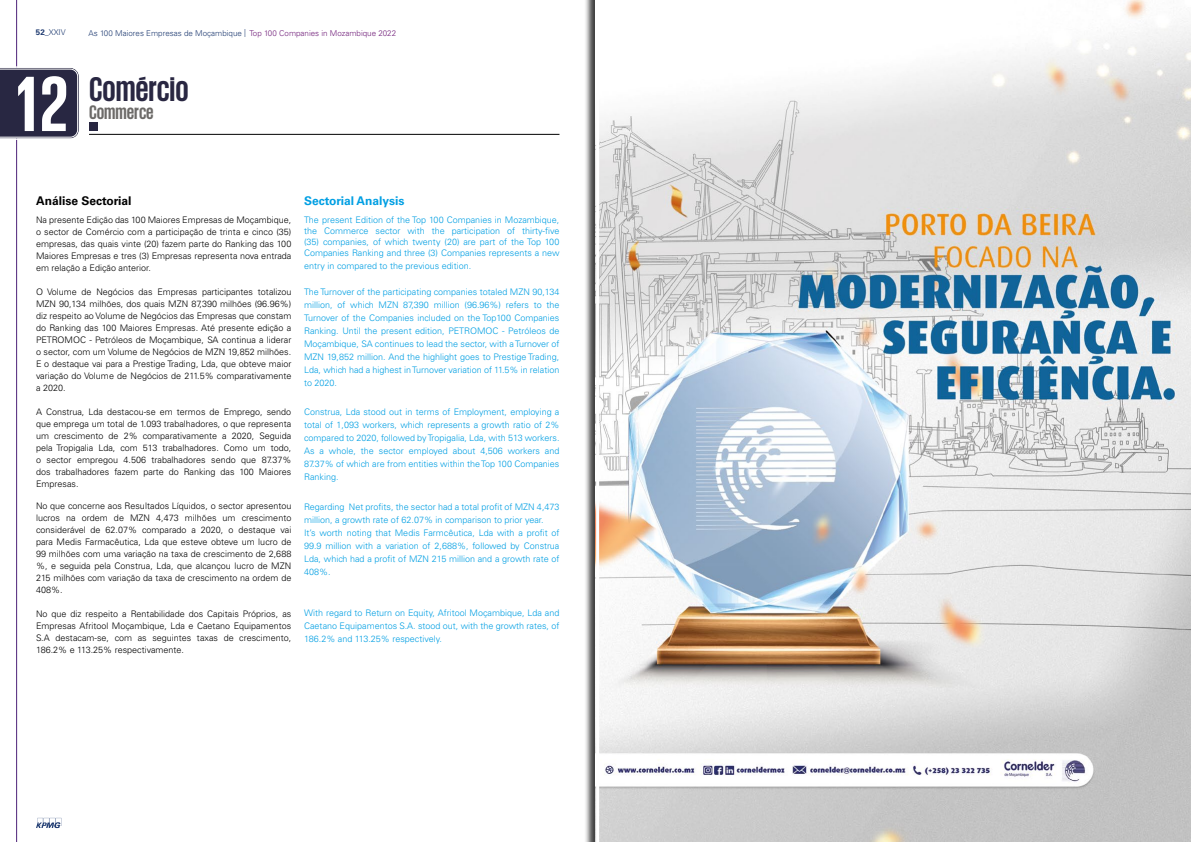
<style>
.page{position:relative;width:1191px;height:842px;background:#fff}
.page>*{position:absolute;margin:0;border:0;box-sizing:border-box;transform-origin:0 0}
.t1{font:700 80px "KPMG";color:#fff}
.t2{font:700 35px "KPMG";color:#292742}
.t3{font:700 20px "KPMG";color:#6c6a68}
.t4{font:700 12px "Univers LT Std";color:#009fe3}
.t5{font:700 12px "Univers LT Std";color:#000}
.t6{font:300 9px/12px "Univers LT Std";color:#000;text-align:justify}
.t7{font:300 9px/13px "Univers LT Std";color:#009fe3;text-align:justify}
.t8{font:300 8px "Univers LT Std";color:#1f3b71}
.s1{font-weight:700}
.s2{color:#72217b}
.s3{color:#282742}
</style>
<div class="page">
<svg style="left:36px;top:818px;width:25px;height:10px"></svg>
<hr style="left:89px;top:134px;width:470px;height:1px;background:#000">
<hr style="left:16px;top:0;width:1px;height:842px;background:#4e2379">
<svg style="left:0;top:66px;width:79px;height:74px;background:#3c3b54"></svg>
<img style="left:599px;top:0;width:592px;height:842px">
<p class="t8" style="left:36px;top:27px;width:31px"><span class="s1">52</span>_XXIV</p>
<p class="t8" style="left:89px;top:28px;width:309px">As 100 Maiores Empresas de Moçambique | <span class="s2">Top 100 Companies in Mozambique 2022</span></p>
<h1 class="t1" style="left:16px;top:64px;width:86px">12 <span class="s3">.</span></h1>
<h2 class="t2" style="left:89px;top:71px;width:101px">Comércio</h2>
<h3 class="t3" style="left:89px;top:102px;width:66px">Commerce</h3>
<h3 class="t5" style="left:36px;top:193px;width:97px">Análise Sectorial</h3>
<h3 class="t4" style="left:304px;top:193px;width:102px">Sectorial Analysis</h3>
<p class="t7" style="left:304px;top:214px;width:257px;line-height:11px">The present Edition of the Top 100 Companies in Mozambique, the Commerce sector with the participation of thirty-five (35) companies, of which twenty (20) are part of the Top 100<br>Companies Ranking and three (3) Companies represents a new</p>
<p class="t7" style="left:304px;top:259px;width:169px">entry in compared to the previous edition.</p>
<p class="t7" style="left:304px;top:285px;width:257px">The Turnover of the participating companies totaled MZN 90,134 million, of which MZN 87,390 million (96.96%) refers to the Turnover of the Companies included on the Top100 Companies Ranking. Until the present edition, PETROMOC - Petróleos de Moçambique, SA continues to lead the sector, with a Turnover of MZN 19,852 million. And the highlight goes to Prestige Trading, Lda, which had a highest in Turnover variation of 11.5% in relation to 2020.</p>
<p class="t7" style="left:304px;top:405px;width:257px">Construa, Lda stood out in terms of Employment, employing a total of 1,093 workers, which represents a growth ratio of 2% compared to 2020, followed by Tropigalia, Lda, with 513 workers.<br>As a whole, the sector employed about 4,506 workers and 87.37% of which are from entities within the Top 100 Companies Ranking.</p>
<p class="t7" style="left:304px;top:500px;width:257px;text-align:left">Regarding Net profits, the sector had a total profit of MZN 4,473 million, a growth rate of 62.07% in comparison to prior year.<br>It’s worth noting that Medis Farmcêutica, Lda with a profit of 99.9 million with a variation of 2,688%, followed by Construa Lda, which had a profit of MZN 215 million and a growth rate of 408%.</p>
<p class="t7" style="left:304px;top:606px;width:257px">With regard to Return on Equity, Afritool Moçambique, Lda and Caetano Equipamentos S.A. stood out, with the growth rates, of 186.2% and 113.25% respectively.</p>
<p class="t6" style="left:36px;top:213px;width:257px">Na presente Edição das 100 Maiores Empresas de Moçambique, o sector de Comércio com a participação de trinta e cinco (35) empresas, das quais vinte (20) fazem parte do Ranking das 100<br>Maiores Empresas e tres (3) Empresas representa nova entrada em relação a Edição anterior.</p>
<p class="t6" style="left:36px;top:285px;width:257px">O Volume de Negócios das Empresas participantes totalizou MZN 90,134 milhões, dos quais MZN 87,390 milhões (96.96%) diz respeito ao Volume de Negócios das Empresas que constam do Ranking das 100 Maiores Empresas. Até presente edição a PETROMOC - Petróleos de Moçambique, SA continua a liderar o sector, com um Volume de Negócios de MZN 19,852 milhões.<br>E o destaque vai para a Prestige Trading, Lda, que obteve maior variação do Volume de Negócios de 211.5% comparativamente a 2020.</p>
<p class="t6" style="left:36px;top:405px;width:257px">A Construa, Lda destacou-se em termos de Emprego, sendo que emprega um total de 1.093 trabalhadores, o que representa um crescimento de 2% comparativamente a 2020, Seguida pela Tropigalia Lda, com 513 trabalhadores. Como um todo, o sector empregou 4.506 trabalhadores sendo que 87.37% dos trabalhadores fazem parte do Ranking das 100 Maiores Empresas.</p>
<p class="t6" style="left:36px;top:499px;width:257px">No que concerne aos Resultados Líquidos, o sector apresentou lucros na ordem de MZN 4,473 milhões um crescimento considerável de 62.07% comparado a 2020, o destaque vai para Medis Farmacêutica, Lda que esteve obteve um lucro de 99 milhões com uma variação na taxa de crescimento de 2,688 %, e seguida pela Construa, Lda, que alcançou lucro de MZN 215 milhões com variação da taxa de crescimento na ordem de 408%.</p>
<p class="t6" style="left:36px;top:607px;width:257px">No que diz respeito a Rentabilidade dos Capitais Próprios, as Empresas Afritool Moçambique, Lda e Caetano Equipamentos S.A destacam-se, com as seguintes taxas de crescimento, 186.2% e 113.25% respectivamente.</p>
</div>
